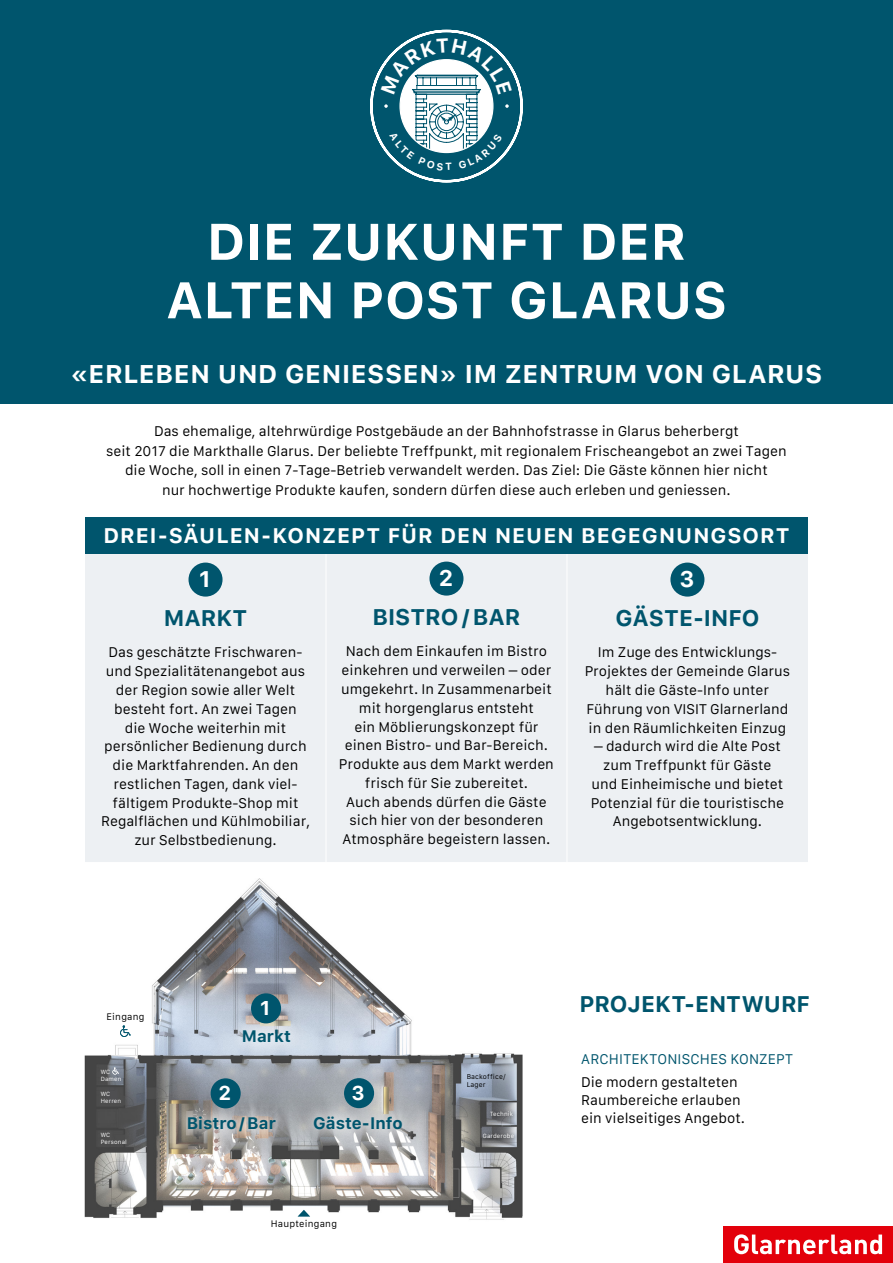
<style>
.page{position:relative;width:893px;height:1263px;background:#fff}
.page>*{position:absolute;margin:0;border:0;box-sizing:border-box;transform-origin:0 0}
.t1{font:700 51px/58.5px "Galvji";letter-spacing:.01em;color:#fff;text-align:center}
.t2{font:700 25.5px "Galvji";letter-spacing:.025em;color:#fff}
.t3{font:700 22.5px "Galvji";color:#00556d}
.t4{font:700 22.5px "Galvji";color:#fff}
.t5{font:700 21px "Galvji";letter-spacing:.05em;color:#fff}
.t6{font:700 19.95px "Galvji";color:#fff}
.t7{font:700 16.5px "Galvji";letter-spacing:.005em;color:#00556d}
.t8{font:13.5px/18.8px "Galvji";color:#000;text-align:center}
.t9{font:13.5px "Galvji";letter-spacing:.01em;color:#00556d}
.t10{font:9.15px "Galvji";letter-spacing:.025em;color:#000}
.t11{font:6.6px/7.9px "Galvji";letter-spacing:.03em;color:#000}
.t12{font:5.85px/6.9px "Galvji";letter-spacing:.025em;color:#fff}
</style>
<div class="page">
<div style="left:0;top:0;width:893px;height:404px;background:#00556d"></div>
<div style="left:85px;top:518px;width:723px;height:36px;background:#00556d"></div>
<div style="left:85px;top:554px;width:723px;height:308px;background:#edf0f3"></div>
<hr style="left:326px;top:554px;width:1px;height:308px;background:#fff">
<hr style="left:567px;top:554px;width:1px;height:308px;background:#fff">
<div style="left:189px;top:563px;width:34px;height:34px;background:#00556d;border-radius:50%"></div>
<div style="left:429px;top:562px;width:34px;height:34px;background:#00556d;border-radius:50%"></div>
<div style="left:670px;top:563px;width:34px;height:34px;background:#00556d;border-radius:50%"></div>
<img style="left:84px;top:878px;width:439px;height:342px">
<div style="left:228px;top:1015px;width:77px;height:42px;background:#fff;opacity:.7"></div>
<svg style="left:230px;top:1017px;width:73px;height:37px;background:#ced5de"></svg>
<svg style="left:298px;top:1210px;width:12px;height:6px"></svg>
<svg style="left:120px;top:1025px;width:11px;height:12px"></svg>
<div style="left:487px;top:1108px;width:31px;height:13px;background:#000;opacity:.75"></div>
<div style="left:480px;top:1130px;width:39px;height:13px;background:#000;opacity:.75"></div>
<div style="left:173px;top:1101px;width:117px;height:44px;background:#fff;opacity:.7"></div>
<svg style="left:175px;top:1103px;width:112px;height:39px;background:#a5a19e"></svg>
<div style="left:299px;top:1101px;width:118px;height:43px;background:#fff;opacity:.7"></div>
<svg style="left:302px;top:1103px;width:112px;height:38px;background:#babcbd"></svg>
<div style="left:251px;top:993px;width:30px;height:30px;background:#00556d;border-radius:50%"></div>
<div style="left:211px;top:1078px;width:30px;height:30px;background:#00556d;border-radius:50%"></div>
<div style="left:344px;top:1078px;width:30px;height:30px;background:#00556d;border-radius:50%"></div>
<svg style="left:112px;top:1067px;width:7px;height:7px"></svg>
<div style="left:724px;top:1226px;width:169px;height:37px;background:#e3000b"></div>
<svg style="left:734px;top:1234px;width:148px;height:20px"></svg>
<svg style="left:370px;top:30px;width:153px;height:152px"></svg>
<h1 class="t1" style="left:166px;top:213px;width:563px">DIE ZUKUNFT DER<br>ALTEN POST GLARUS</h1>
<h2 class="t2" style="left:71px;top:358px;width:753px">«ERLEBEN UND GENIESSEN» IM ZENTRUM VON GLARUS</h2>
<p class="t8" style="left:106px;top:422px;width:682px;line-height:19.5px">Das ehemalige, altehrwürdige Postgebäude an der Bahnhofstrasse in Glarus beherbergt<br>seit 2017 die Markthalle Glarus. Der beliebte Treffpunkt, mit regionalem Frischeangebot an zwei Tagen die Woche, soll in einen 7-Tage-Betrieb verwandelt werden. Das Ziel: Die Gäste können hier nicht<br>nur hochwertige Produkte kaufen, sondern dürfen diese auch erleben und geniessen.</p>
<h3 class="t5" style="left:103px;top:523px;width:688px">DREI-SÄULEN-KONZEPT FÜR DEN NEUEN BEGEGNUNGSORT</h3>
<h3 class="t4" style="left:199px;top:566px;width:13px">1</h3>
<h3 class="t3" style="left:164px;top:605px;width:85px">MARKT</h3>
<p class="t8" style="left:101px;top:644px;width:210px">Das geschätzte Frischwaren&shy;und Spezialitätenangebot aus der Region sowie aller Welt besteht fort. An zwei Tagen<br>die Woche weiterhin mit persönlicher Bedienung durch die Marktfahrenden. An den restlichen Tagen, dank viel&shy;fältigem Produkte-Shop mit<br>Regalflächen und Kühlmobiliar, zur Selbstbedienung.</p>
<h3 class="t4" style="left:439px;top:565px;width:16px">2</h3>
<h3 class="t3" style="left:372px;top:604px;width:149px">BISTRO/BAR</h3>
<p class="t8" style="left:339px;top:643px;width:216px">Nach dem Einkaufen im Bistro einkehren und verweilen – oder umgekehrt. In Zusammenarbeit mit horgenglarus entsteht<br>ein Möblierungskonzept für einen Bistro- und Bar-Bereich.<br>Produkte aus dem Markt werden frisch für Sie zubereitet.<br>Auch abends dürfen die Gäste sich hier von der besonderen<br>Atmosphäre begeistern lassen.</p>
<h3 class="t4" style="left:679px;top:566px;width:17px">3</h3>
<h3 class="t3" style="left:615px;top:605px;width:146px">GÄSTE-INFO</h3>
<p class="t8" style="left:585px;top:644px;width:207px">Im Zuge des Entwicklungs-<br>Projektes der Gemeinde Glarus hält die Gäste-Info unter<br>Führung von VISIT Glarnerland in den Räumlichkeiten Einzug</p>
<p class="t8" style="left:591px;top:737px;width:195px">– dadurch wird die Alte Post zum Treffpunkt für Gäste und Einheimische und bietet<br>Potenzial für die touristische<br>Angebotsentwicklung.</p>
<p class="t10" style="left:107px;top:1012px;width:40px">Eingang</p>
<h3 class="t6" style="left:260px;top:996px;width:12px">1</h3>
<p class="t7" style="left:242px;top:1026px;width:51px">Markt</p>
<p class="t12" style="left:101px;top:1068px;width:22px">WC<br>Damen</p>
<p class="t11" style="left:466px;top:1073px;width:41px">Backoffice/<br>Lager</p>
<p class="t12" style="left:490px;top:1110px;width:24px">Technik</p>
<h3 class="t6" style="left:218px;top:1081px;width:14px">2</h3>
<h3 class="t6" style="left:352px;top:1081px;width:15px">3</h3>
<p class="t12" style="left:101px;top:1090px;width:22px">WC<br>Herren</p>
<p class="t12" style="left:101px;top:1131px;width:28px">WC<br>Personal</p>
<p class="t12" style="left:483px;top:1132px;width:33px">Garderobe</p>
<p class="t7" style="left:187px;top:1113px;width:91px">Bistro/Bar</p>
<p class="t7" style="left:313px;top:1113px;width:91px">Gäste-Info</p>
<p class="t10" style="left:271px;top:1218px;width:68px">Haupteingang</p>
<h3 class="t3" style="left:580px;top:991px;width:232px">PROJEKT-ENTWURF</h3>
<p class="t9" style="left:581px;top:1052px;width:213px">ARCHITEKTONISCHES KONZEPT</p>
<p class="t8" style="left:581px;top:1073px;width:165px;line-height:18px;text-align:left">Die modern gestalteten<br>Raumbereiche erlauben ein vielseitiges Angebot.</p>
</div>
